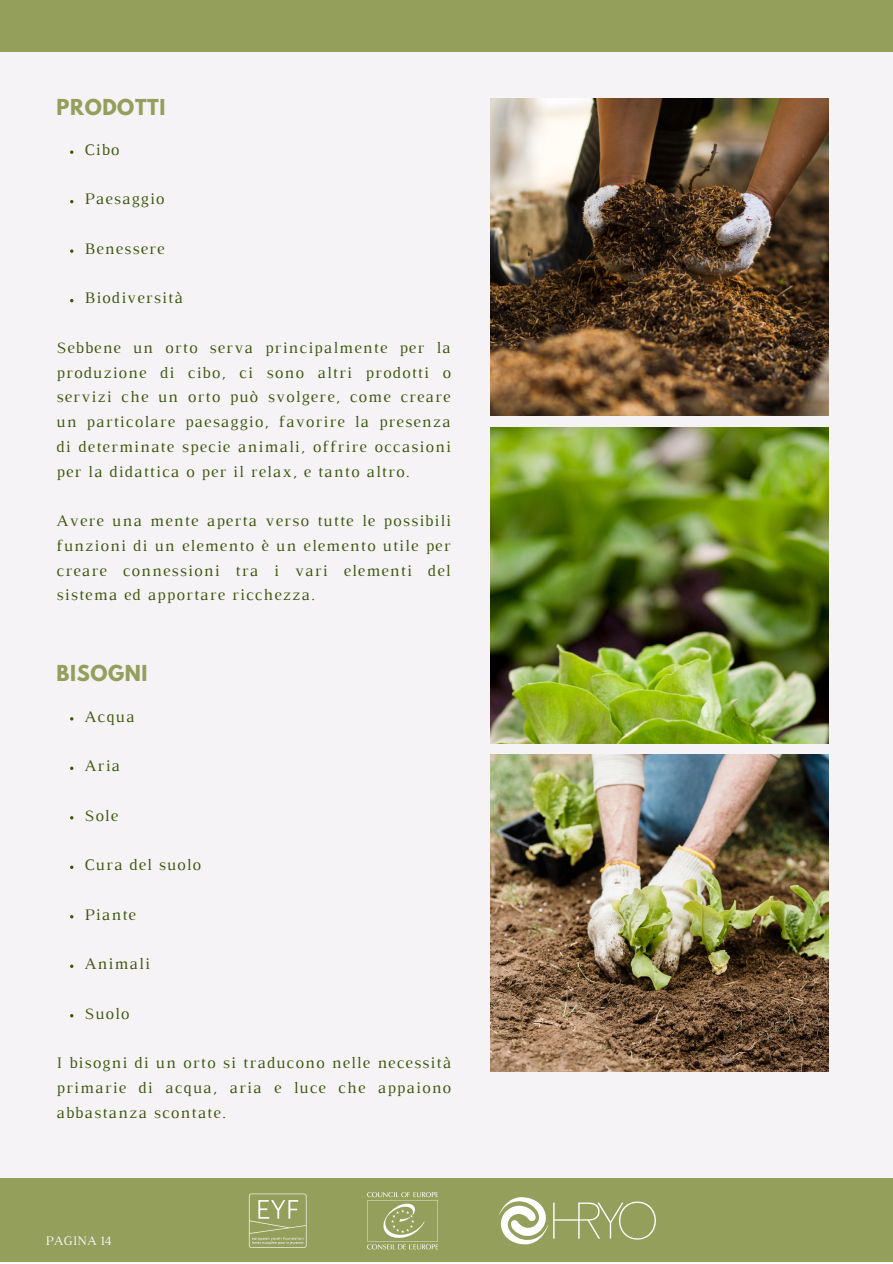
<style>
.page{position:relative;width:893px;height:1264px;background:#fff}
.page>*{position:absolute;margin:0;border:0;box-sizing:border-box;transform-origin:0 0}
.t1{font:700 19.5px "League Spartan";letter-spacing:.03em;color:#949f5c}
.t2{font:16.35px/24.8px "Luthier";letter-spacing:.07em;color:#3d550c;text-align:justify}
.t3{font:13.2px "Luthier";color:#f5f3f5}
</style>
<div class="page">
<div style="left:0;top:0;width:892px;height:1262px;background:#f5f3f5"></div>
<img style="left:490px;top:754px;width:338px;height:317px">
<img style="left:490px;top:427px;width:338px;height:316px">
<img style="left:490px;top:99px;width:338px;height:317px">
<div style="left:0;top:1178px;width:892px;height:83px;background:#949f5c"></div>
<svg style="left:367px;top:1192px;width:71px;height:57px"></svg>
<svg style="left:249px;top:1193px;width:57px;height:54px"></svg>
<svg style="left:499px;top:1197px;width:157px;height:47px"></svg>
<div style="left:0;top:0;width:892px;height:51px;background:#949f5c"></div>
<svg style="left:70px;top:150px;width:3px;height:4px"></svg>
<svg style="left:70px;top:249px;width:3px;height:4px"></svg>
<p class="t1" style="left:57px;top:97px;width:110px">PRODOTTI</p>
<p class="t2" style="left:84px;top:138px;width:37px">Cibo</p>
<p class="t2" style="left:84px;top:188px;width:81px">Paesaggio</p>
<p class="t2" style="left:84px;top:237px;width:82px">Benessere</p>
<p class="t2" style="left:84px;top:287px;width:100px">Biodiversità</p>
<p class="t2" style="left:57px;top:336px;width:396px">Sebbene un orto serva principalmente per la produzione di cibo, ci sono altri prodotti o servizi che un orto può svolgere, come creare un particolare paesaggio, favorire la presenza di determinate specie animali, offrire occasioni per la didattica o per il relax, e tanto altro.</p>
<p class="t2" style="left:57px;top:509px;width:396px">Avere una mente aperta verso tutte le possibili funzioni di un elemento è un elemento utile per creare connessioni tra i vari elementi del sistema ed apportare ricchezza.</p>
<p class="t1" style="left:57px;top:663px;width:92px">BISOGNI</p>
<p class="t2" style="left:84px;top:705px;width:52px">Acqua</p>
<p class="t2" style="left:84px;top:754px;width:37px">Aria</p>
<p class="t2" style="left:84px;top:804px;width:35px">Sole</p>
<p class="t2" style="left:84px;top:853px;width:118px">Cura del suolo</p>
<p class="t2" style="left:84px;top:903px;width:53px">Piante</p>
<p class="t2" style="left:84px;top:952px;width:67px">Animali</p>
<p class="t2" style="left:84px;top:1002px;width:46px">Suolo</p>
<p class="t2" style="left:57px;top:1051px;width:396px">I bisogni di un orto si traducono nelle necessità primarie di acqua, aria e luce che appaiono abbastanza scontate.</p>
<p class="t3" style="left:46px;top:1236px;width:68px">PAGINA 14</p>
</div>
